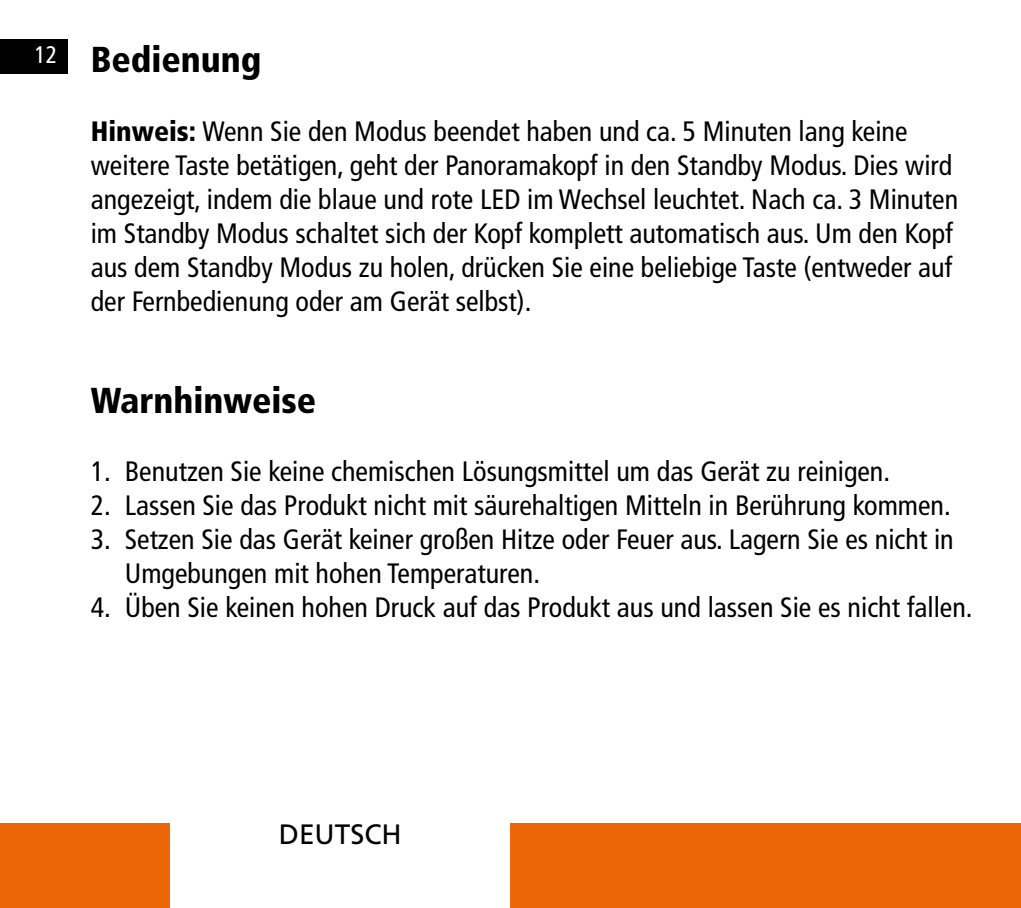
<style>
.page{position:relative;width:1021px;height:908px;background:#fff}
.page>*{position:absolute;margin:0;border:0;box-sizing:border-box;transform-origin:0 0}
.t1{font:900 condensed 36px "Frutiger LT";color:#000}
.t2{font:condensed 28px/34px "Frutiger LT";color:#000}
.t3{font:28px "Frutiger LT";color:#000}
.t4{font:condensed 24px "Frutiger LT";color:#fff}
.s1{font-weight:900}
</style>
<div class="page">
<div style="left:0;top:40px;width:68px;height:34px;background:#000"></div>
<div style="left:0;top:822px;width:170px;height:85px;background:#ec6608"></div>
<div style="left:510px;top:822px;width:510px;height:85px;background:#ec6608"></div>
<p class="t4" style="left:34px;top:41px;width:25px">12</p>
<p class="t1" style="left:91px;top:38px;width:172px">Bedienung</p>
<p class="t2" style="left:91px;top:114px;width:868px"><span class="s1">Hinweis:</span> Wenn Sie den Modus beendet haben und ca. 5 Minuten lang keine weitere Taste betätigen, geht der Panoramakopf in den Standby Modus. Dies wird angezeigt, indem die blaue und rote LED im Wechsel leuchtet. Nach ca. 3 Minuten im Standby Modus schaltet sich der Kopf komplett automatisch aus. Um den Kopf aus dem Standby Modus zu holen, drücken Sie eine beliebige Taste (entweder auf der Fernbedienung oder am Gerät selbst).</p>
<p class="t1" style="left:91px;top:378px;width:227px">Warnhinweise</p>
<p class="t2" style="left:91px;top:454px;width:796px">1. Benutzen Sie keine chemischen Lösungsmittel um das Gerät zu reinigen.</p>
<p class="t2" style="left:91px;top:488px;width:857px">2. Lassen Sie das Produkt nicht mit säurehaltigen Mitteln in Berührung kommen.</p>
<p class="t2" style="left:125px;top:522px;width:830px;text-indent:-34px">3. Setzen Sie das Gerät keiner großen Hitze oder Feuer aus. Lagern Sie es nicht in<br>Umgebungen mit hohen Temperaturen.</p>
<p class="t2" style="left:91px;top:590px;width:879px">4. Üben Sie keinen hohen Druck auf das Produkt aus und lassen Sie es nicht fallen.</p>
<p class="t3" style="left:279px;top:817px;width:124px">DEUTSCH</p>
</div>
